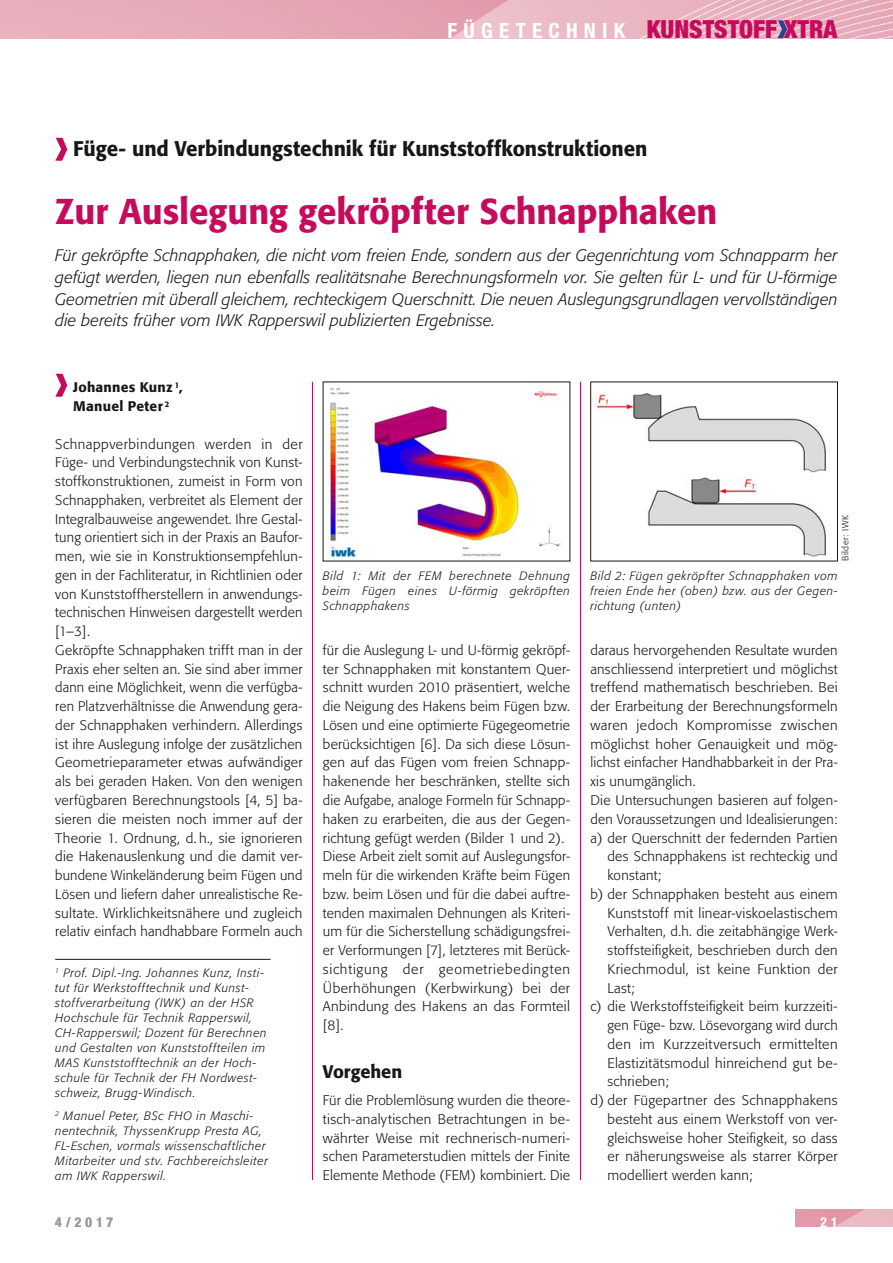
<style>
.page{position:relative;width:893px;height:1263px;background:#fff}
.page>*{position:absolute;margin:0;border:0;box-sizing:border-box;transform-origin:0 0}
.t1{font:500 35.7px "Formata";color:#c70b5c}
.t2{font:900 condensed 25.05px "Helvetica Neue";color:#c70b5c}
.t3{font:500 21px "Formata";color:#181716}
.t4{font:500 18px "Formata";letter-spacing:-.005em;color:#181716}
.t5{font:italic 300 16.5px/21.8px "Formata";letter-spacing:.005em;color:#181716;text-align:justify}
.t6{font:300 13.8px/18.8px "Formata";letter-spacing:.02em;color:#181716}
.t7{font:500 13.8px/18.8px "Formata";letter-spacing:.02em;color:#181716}
.t8{font:700 condensed 13.5px "Helvetica Neue LT Std";color:#9c9c9d}
.t9{font:700 condensed 13.5px "Helvetica Neue LT Std";color:#fff}
.t10{font:italic 300 12px/15px "Formata";letter-spacing:.05em;color:#181716}
.t11{font:300 9px "Formata";letter-spacing:.06em;color:#181716}
.s1{font-family:"Helvetica Neue LT Std";font-weight:700;font-size:21px;color:#fff}
</style>
<div class="page">
<img style="left:0;top:0;width:893px;height:38px">
<svg style="left:777px;top:20px;width:10px;height:18px"></svg>
<svg style="left:55px;top:138px;width:12px;height:23px"></svg>
<svg style="left:55px;top:374px;width:12px;height:23px"></svg>
<hr style="left:55px;top:959px;width:216px;height:1px;background:#181716">
<img style="left:328px;top:387px;width:233px;height:172px">
<img style="left:595px;top:393px;width:232px;height:164px">
<div style="left:590px;top:382px;width:248px;height:179px;border:1px solid #181716"></div>
<img style="left:795px;top:1210px;width:98px;height:17px">
<hr style="left:312px;top:382px;width:1px;height:798px;background:#c70b5c">
<hr style="left:580px;top:382px;width:1px;height:798px;background:#c70b5c">
<h2 class="t2" style="left:447px;top:14px;width:391px"><span class="s1">F Ü G E T ECH N IK</span> KUNSTSTOFF XTRA</h2>
<h3 class="t3" style="left:73px;top:136px;width:576px">Füge- und Verbindungstechnik für Kunststoffkonstruktionen</h3>
<h1 class="t1" style="left:55px;top:189px;width:664px">Zur Auslegung gekröpfter Schnapphaken</h1>
<p class="t5" style="left:55px;top:245px;width:784px">Für gekröpfte Schnapphaken, die nicht vom freien Ende, sondern aus der Gegenrichtung vom Schnapparm her gefügt werden, liegen nun ebenfalls realitätsnahe Berechnungsformeln vor. Sie gelten für L- und für U-förmige Geometrien mit überall gleichem, rechteckigem Querschnitt. Die neuen Auslegungsgrundlagen vervollständigen die bereits früher vom IWK Rapperswil publizierten Ergebnisse.</p>
<p class="t7" style="left:73px;top:378px;width:111px">Johannes Kunz <sup>1</sup>,<br>Manuel Peter <sup>2</sup></p>
<p class="t6" style="left:55px;top:435px;width:249px">Schnappverbindungen werden in der Füge- und Verbindungstechnik von Kunst&shy;stoffkonstruktionen, zumeist in Form von Schnapphaken, verbreitet als Element der Integralbauweise angewendet. Ihre Gestal&shy;tung orientiert sich in der Praxis an Baufor&shy;men, wie sie in Konstruktionsempfehlun&shy;gen in der Fachliteratur, in Richtlinien oder von Kunststoffherstellern in anwendungs&shy;technischen Hinweisen dargestellt werden [1–3].<br>Gekröpfte Schnapphaken trifft man in der Praxis eher selten an. Sie sind aber immer dann eine Möglichkeit, wenn die verfügba&shy;ren Platzverhältnisse die Anwendung gera&shy;der Schnapphaken verhindern. Allerdings ist ihre Auslegung infolge der zusätzlichen Geometrieparameter etwas aufwändiger als bei geraden Haken. Von den wenigen verfügbaren Berechnungstools [4, 5] ba&shy;sieren die meisten noch immer auf der Theorie 1. Ordnung, d. h., sie ignorieren die Hakenauslenkung und die damit ver&shy;bundene Winkeländerung beim Fügen und Lösen und liefern daher unrealistische Re&shy;sultate. Wirklichkeitsnähere und zugleich relativ einfach handhabbare Formeln auch</p>
<p class="t10" style="left:55px;top:965px;width:213px"><sup>1</sup> Prof. Dipl.-Ing. Johannes Kunz, Insti&shy;tut für Werkstofftechnik und Kunst&shy;stoffverarbeitung (IWK) an der HSR Hochschule für Technik Rapperswil, CH-Rapperswil; Dozent für Berechnen und Gestalten von Kunststoffteilen im MAS Kunststofftechnik an der Hoch&shy;schule für Technik der FH Nordwest&shy;schweiz, Brugg-Windisch.</p>
<p class="t10" style="left:55px;top:1108px;width:214px"><sup>2</sup> Manuel Peter, BSc FHO in Maschi&shy;nentechnik, ThyssenKrupp Presta AG, FL-Eschen, vormals wissenschaftlicher Mitarbeiter und stv. Fachbereichsleiter am IWK Rapperswil.</p>
<p class="t11" style="left:840px;top:561px;width:47px;rotate:-90deg">Bilder: IWK</p>
<p class="t10" style="left:323px;top:568px;width:249px;text-align:justify">Bild 1: Mit der FEM berechnete Dehnung beim Fügen eines U-förmig gekröpften Schnapphakens</p>
<p class="t10" style="left:590px;top:568px;width:249px;text-align:justify">Bild 2: Fügen gekröpfter Schnapphaken vom freien Ende her (oben) bzw. aus der Gegen&shy;richtung (unten)</p>
<p class="t6" style="left:323px;top:641px;width:249px">für die Auslegung L- und U-förmig gekröpf&shy;ter Schnapphaken mit konstantem Quer&shy;schnitt wurden 2010 präsentiert, welche die Neigung des Hakens beim Fügen bzw.<br>Lösen und eine optimierte Fügegeometrie berücksichtigen [6]. Da sich diese Lösun&shy;gen auf das Fügen vom freien Schnapp&shy;hakenende her beschränken, stellte sich die Aufgabe, analoge Formeln für Schnapp&shy;haken zu erarbeiten, die aus der Gegen&shy;richtung gefügt werden (Bilder 1 und 2).<br>Diese Arbeit zielt somit auf Auslegungsfor&shy;meln für die wirkenden Kräfte beim Fügen bzw. beim Lösen und für die dabei auftre&shy;tenden maximalen Dehnungen als Kriteri&shy;um für die Sicherstellung schädigungsfrei&shy;er Verformungen [7], letzteres mit Berück&shy;sichtigung der geometriebedingten Überhöhungen (Kerbwirkung) bei der Anbindung des Hakens an das Formteil [8].</p>
<h3 class="t4" style="left:323px;top:1061px;width:81px">Vorgehen</h3>
<p class="t6" style="left:323px;top:1091px;width:249px;text-align:justify">Für die Problemlösung wurden die theore&shy;tisch-analytischen Betrachtungen in be&shy;währter Weise mit rechnerisch-numeri&shy;schen Parameterstudien mittels der Finite Elemente Methode (FEM) kombiniert. Die</p>
<p class="t6" style="left:590px;top:641px;width:249px">daraus hervorgehenden Resultate wurden</p>
<p class="t6" style="left:590px;top:660px;width:249px">anschliessend interpretiert und möglichst</p>
<p class="t6" style="left:590px;top:678px;width:249px">treffend mathematisch beschrieben. Bei</p>
<p class="t6" style="left:590px;top:697px;width:249px">der Erarbeitung der Berechnungsformeln</p>
<p class="t6" style="left:590px;top:716px;width:249px">waren jedoch Kompromisse zwischen</p>
<p class="t6" style="left:590px;top:735px;width:249px">möglichst hoher Genauigkeit und mög-</p>
<p class="t6" style="left:590px;top:753px;width:249px">lichst einfacher Handhabbarkeit in der Pra-</p>
<p class="t6" style="left:590px;top:772px;width:107px">xis unumgänglich.</p>
<p class="t6" style="left:590px;top:791px;width:249px">Die Untersuchungen basieren auf folgen-</p>
<p class="t6" style="left:590px;top:810px;width:249px">den Voraussetzungen und Idealisierungen:</p>
<p class="t6" style="left:590px;top:828px;width:249px">a) der Querschnitt der federnden Partien</p>
<p class="t6" style="left:607px;top:847px;width:232px">des Schnapphakens ist rechteckig und</p>
<p class="t6" style="left:607px;top:866px;width:55px">konstant;</p>
<p class="t6" style="left:590px;top:885px;width:249px">b) der Schnapphaken besteht aus einem</p>
<p class="t6" style="left:607px;top:903px;width:232px">Kunststoff mit linear-viskoelastischem</p>
<p class="t6" style="left:607px;top:922px;width:232px">Verhalten, d.h. die zeitabhängige Werk-</p>
<p class="t6" style="left:607px;top:941px;width:232px">stoffsteifigkeit, beschrieben durch den</p>
<p class="t6" style="left:607px;top:960px;width:232px">Kriechmodul, ist keine Funktion der</p>
<p class="t6" style="left:607px;top:978px;width:29px">Last;</p>
<p class="t6" style="left:590px;top:997px;width:249px">c) die Werkstoffsteifigkeit beim kurzzeiti-</p>
<p class="t6" style="left:607px;top:1016px;width:232px">gen Füge- bzw. Lösevorgang wird durch</p>
<p class="t6" style="left:607px;top:1035px;width:232px">den im Kurzzeitversuch ermittelten</p>
<p class="t6" style="left:607px;top:1053px;width:232px">Elastizitätsmodul hinreichend gut be-</p>
<p class="t6" style="left:607px;top:1072px;width:63px">schrieben;</p>
<p class="t6" style="left:590px;top:1091px;width:249px">d) der Fügepartner des Schnapphakens</p>
<p class="t6" style="left:607px;top:1110px;width:232px">besteht aus einem Werkstoff von ver-</p>
<p class="t6" style="left:607px;top:1128px;width:232px">gleichsweise hoher Steifigkeit, so dass</p>
<p class="t6" style="left:607px;top:1147px;width:232px">er näherungsweise als starrer Körper</p>
<p class="t6" style="left:607px;top:1166px;width:147px">modelliert werden kann;</p>
<p class="t8" style="left:55px;top:1214px;width:59px">4/2017</p>
<p class="t9" style="left:820px;top:1214px;width:19px">2 1</p>
</div>
